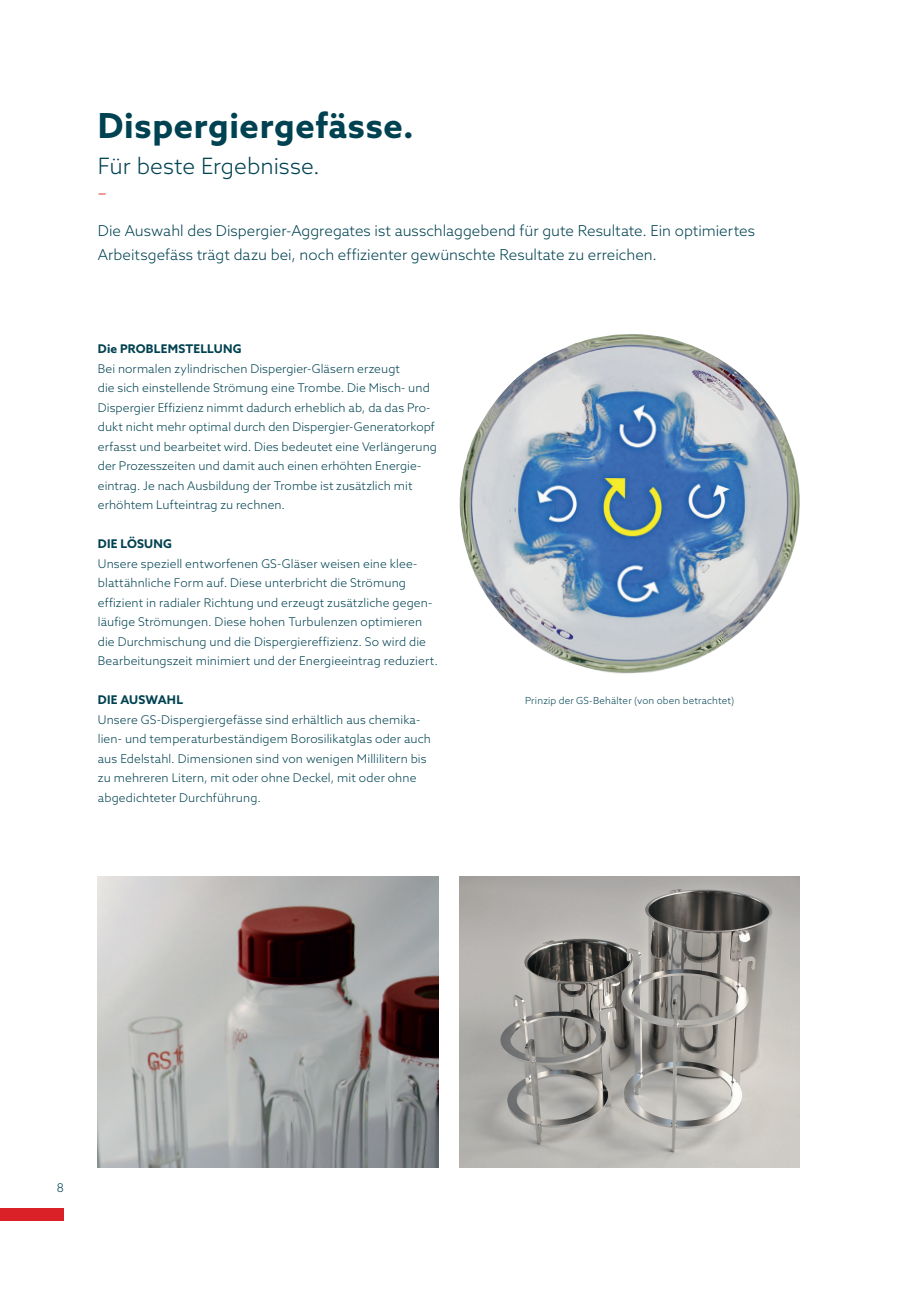
<style>
.page{position:relative;width:919px;height:1289px;background:#fff}
.page>*{position:absolute;margin:0;border:0;box-sizing:border-box;transform-origin:0 0}
.t1{font:700 34.5px "Azo Sans";letter-spacing:.02em;color:#004251}
.t2{font:300 22.5px "Azo Sans";color:#004251}
.t3{font:300 18px "Azo Sans";color:#da2128}
.t4{font:300 15px/24px "Azo Sans";color:#004251}
.t5{font:300 12px/19.5px "Azo Sans";letter-spacing:.01em;color:#004251}
.t6{font:700 12px "Azo Sans";letter-spacing:.02em;color:#004251}
.t7{font:300 9.75px "Azo Sans";letter-spacing:.02em;color:#004251}
</style>
<div class="page">
<img style="left:459px;top:334px;width:341px;height:340px">
<img style="left:98px;top:876px;width:340px;height:291px">
<img style="left:459px;top:876px;width:340px;height:291px">
<div style="left:0;top:1208px;width:64px;height:12px;background:#da2128"></div>
<h1 class="t1" style="left:98px;top:103px;width:317px">Dispergiergefässe.</h1>
<h2 class="t2" style="left:98px;top:151px;width:224px">Für beste Ergebnisse.</h2>
<h3 class="t3" style="left:98px;top:181px;width:10px">–</h3>
<p class="t4" style="left:98px;top:218px;width:658px">Die Auswahl des Dispergier-Aggregates ist ausschlaggebend für gute Resultate. Ein optimiertes<br>Arbeitsgefäss trägt dazu bei, noch effizienter gewünschte Resultate zu erreichen.</p>
<p class="t6" style="left:98px;top:341px;width:145px">Die PROBLEMSTELLUNG</p>
<p class="t5" style="left:98px;top:358px;width:340px">Bei normalen zylindrischen Dispergier-Gläsern erzeugt<br>die sich einstellende Strömung eine Trombe. Die Misch- und Dispergier Effizienz nimmt dadurch erheblich ab, da das Pro&shy;dukt nicht mehr optimal durch den Dispergier-Generatorkopf erfasst und bearbeitet wird. Dies bedeutet eine Verlängerung der Prozesszeiten und damit auch einen erhöhten Energie&shy;eintrag. Je nach Ausbildung der Trombe ist zusätzlich mit erhöhtem Lufteintrag zu rechnen.</p>
<p class="t6" style="left:98px;top:536px;width:76px">DIE LÖSUNG</p>
<p class="t5" style="left:98px;top:553px;width:341px">Unsere speziell entworfenen GS-Gläser weisen eine klee&shy;blattähnliche Form auf. Diese unterbricht die Strömung effizient in radialer Richtung und erzeugt zusätzliche gegen&shy;läufige Strömungen. Diese hohen Turbulenzen optimieren die Durchmischung und die Dispergiereffizienz. So wird die Bearbeitungszeit minimiert und der Energieeintrag reduziert.</p>
<p class="t6" style="left:98px;top:692px;width:87px">DIE AUSWAHL</p>
<p class="t5" style="left:98px;top:709px;width:334px">Unsere GS-Dispergiergefässe sind erhältlich aus chemika&shy;lien- und temperaturbeständigem Borosilikatglas oder auch aus Edelstahl. Dimensionen sind von wenigen Millilitern bis zu mehreren Litern, mit oder ohne Deckel, mit oder ohne abgedichteter Durchführung.</p>
<p class="t7" style="left:525px;top:694px;width:210px">Prinzip der GS-Behälter (von oben betrachtet)</p>
<p class="t5" style="left:57px;top:1177px;width:9px">8</p>
</div>
